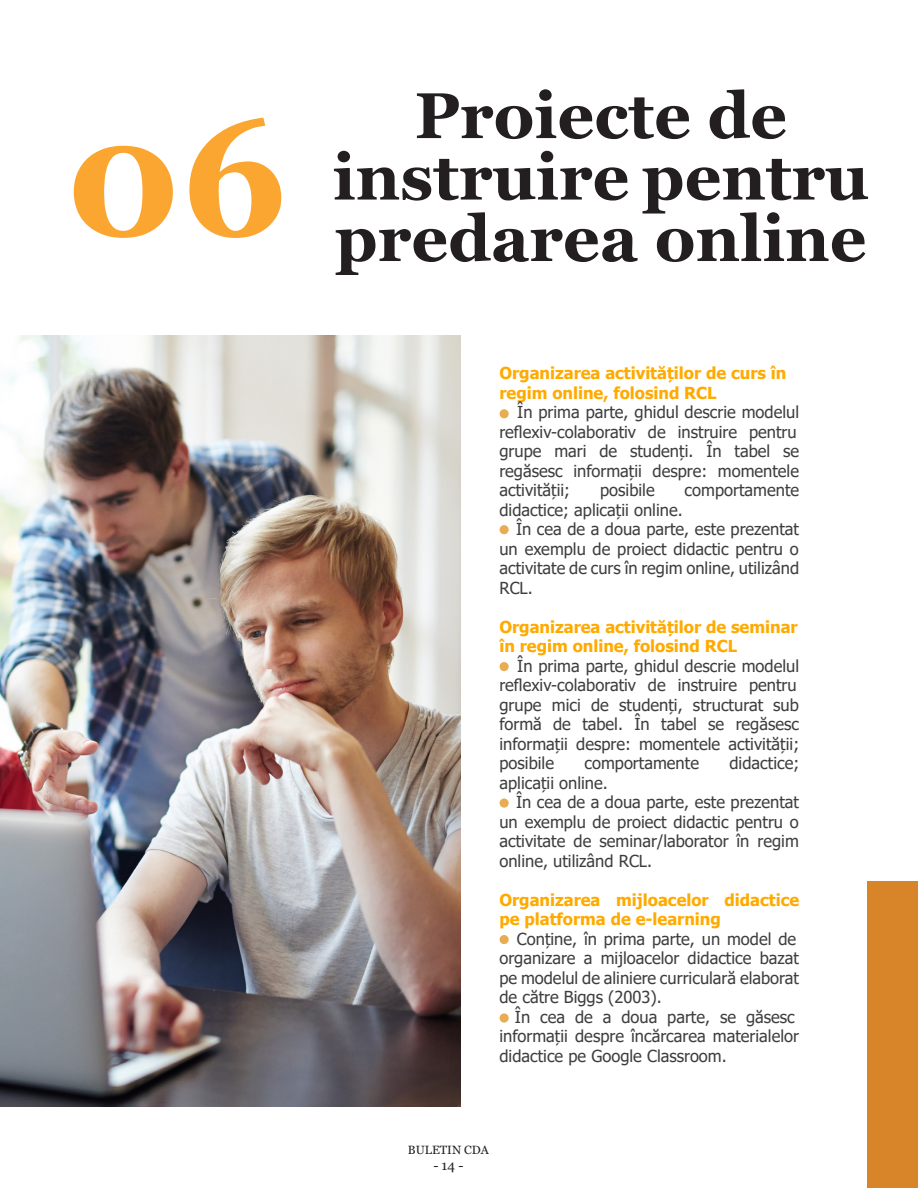
<style>
.page{position:relative;width:918px;height:1188px;background:#fff}
.page>*{position:absolute;margin:0;border:0;box-sizing:border-box;transform-origin:0 0}
.t1{font:700 165px "Georgia";color:#faa631}
.t2{font:700 64.5px/61.5px "Georgia";color:#231f20;text-align:center}
.t3{font:16.5px "Tahoma";color:#3e3e3f}
.t4{font:700 16.5px "Tahoma";color:#fa0}
.t5{font:13.5px "Georgia";color:#231f20}
.t6{font:12px "Georgia";color:#231f20}
</style>
<div class="page">
<img style="left:0;top:336px;width:461px;height:770px">
<div style="left:867px;top:882px;width:51px;height:306px;background:#d88529"></div>
<div style="left:500px;top:409px;width:9px;height:9px;background:#e8ad53;border-radius:50%"></div>
<div style="left:500px;top:525px;width:9px;height:9px;background:#e8ad53;border-radius:50%"></div>
<div style="left:500px;top:662px;width:9px;height:9px;background:#e8ad53;border-radius:50%"></div>
<div style="left:500px;top:799px;width:9px;height:9px;background:#e8ad53;border-radius:50%"></div>
<div style="left:500px;top:935px;width:9px;height:9px;background:#e8ad53;border-radius:50%"></div>
<div style="left:500px;top:1013px;width:9px;height:10px;background:#e8ad53;border-radius:50%"></div>
<p class="t1" style="left:65px;top:72px;width:224px">06</p>
<p class="t2" style="left:333px;top:85px;width:537px">Proiecte de instruire pentru</p>
<p class="t2" style="left:335px;top:208px;width:533px">predarea online</p>
<p class="t4" style="left:499px;top:362px;width:288px">Organizarea activităților de curs în</p>
<p class="t4" style="left:499px;top:381px;width:219px">regim online, folosind RCL</p>
<p class="t3" style="left:517px;top:401px;width:283px">În prima parte, ghidul descrie modelul</p>
<p class="t3" style="left:499px;top:421px;width:299px">reflexiv-colaborativ de instruire pentru</p>
<p class="t3" style="left:499px;top:440px;width:301px">grupe mari de studenți. În tabel se</p>
<p class="t3" style="left:499px;top:460px;width:301px">regăsesc informații despre: momentele</p>
<p class="t3" style="left:499px;top:479px;width:72px">activității;</p>
<p class="t3" style="left:600px;top:479px;width:56px">posibile</p>
<p class="t3" style="left:685px;top:479px;width:116px">comportamente</p>
<p class="t3" style="left:499px;top:499px;width:185px">didactice; aplicații online.</p>
<p class="t3" style="left:516px;top:518px;width:285px">În cea de a doua parte, este prezentat</p>
<p class="t3" style="left:499px;top:538px;width:301px">un exemplu de proiect didactic pentru o</p>
<p class="t3" style="left:499px;top:557px;width:301px">activitate de curs în regim online, utilizând</p>
<p class="t3" style="left:499px;top:577px;width:35px">RCL.</p>
<p class="t4" style="left:499px;top:615px;width:300px">Organizarea activităților de seminar</p>
<p class="t4" style="left:499px;top:635px;width:239px">în regim online, folosind RCL</p>
<p class="t3" style="left:517px;top:655px;width:283px">În prima parte, ghidul descrie modelul</p>
<p class="t3" style="left:499px;top:674px;width:299px">reflexiv-colaborativ de instruire pentru</p>
<p class="t3" style="left:499px;top:694px;width:301px">grupe mici de studenți, structurat sub</p>
<p class="t3" style="left:499px;top:713px;width:301px">formă de tabel. În tabel se regăsesc</p>
<p class="t3" style="left:499px;top:733px;width:301px">informații despre: momentele activității;</p>
<p class="t3" style="left:499px;top:752px;width:56px">posibile</p>
<p class="t3" style="left:584px;top:752px;width:116px">comportamente</p>
<p class="t3" style="left:730px;top:752px;width:71px">didactice;</p>
<p class="t3" style="left:499px;top:772px;width:110px">aplicații online.</p>
<p class="t3" style="left:516px;top:791px;width:285px">În cea de a doua parte, este prezentat</p>
<p class="t3" style="left:499px;top:811px;width:301px">un exemplu de proiect didactic pentru o</p>
<p class="t3" style="left:499px;top:830px;width:301px">activitate de seminar/laborator în regim</p>
<p class="t3" style="left:499px;top:850px;width:154px">online, utilizând RCL.</p>
<p class="t4" style="left:499px;top:888px;width:301px">Organizarea mijloacelor didactice</p>
<p class="t4" style="left:499px;top:908px;width:223px">pe platforma de e-learning</p>
<p class="t3" style="left:517px;top:928px;width:281px">Conține, în prima parte, un model de</p>
<p class="t3" style="left:499px;top:947px;width:301px">organizare a mijloacelor didactice bazat</p>
<p class="t3" style="left:499px;top:967px;width:301px">pe modelul de aliniere curriculară elaborat</p>
<p class="t3" style="left:499px;top:986px;width:164px">de către Biggs (2003).</p>
<p class="t3" style="left:515px;top:1006px;width:281px">În cea de a doua parte, se găsesc</p>
<p class="t3" style="left:499px;top:1025px;width:301px">informații despre încărcarea materialelor</p>
<p class="t3" style="left:499px;top:1045px;width:229px">didactice pe Google Classroom.</p>
<p class="t6" style="left:408px;top:1143px;width:82px">BULETIN CDA</p>
<p class="t5" style="left:433px;top:1158px;width:32px">- 14 -</p>
</div>
